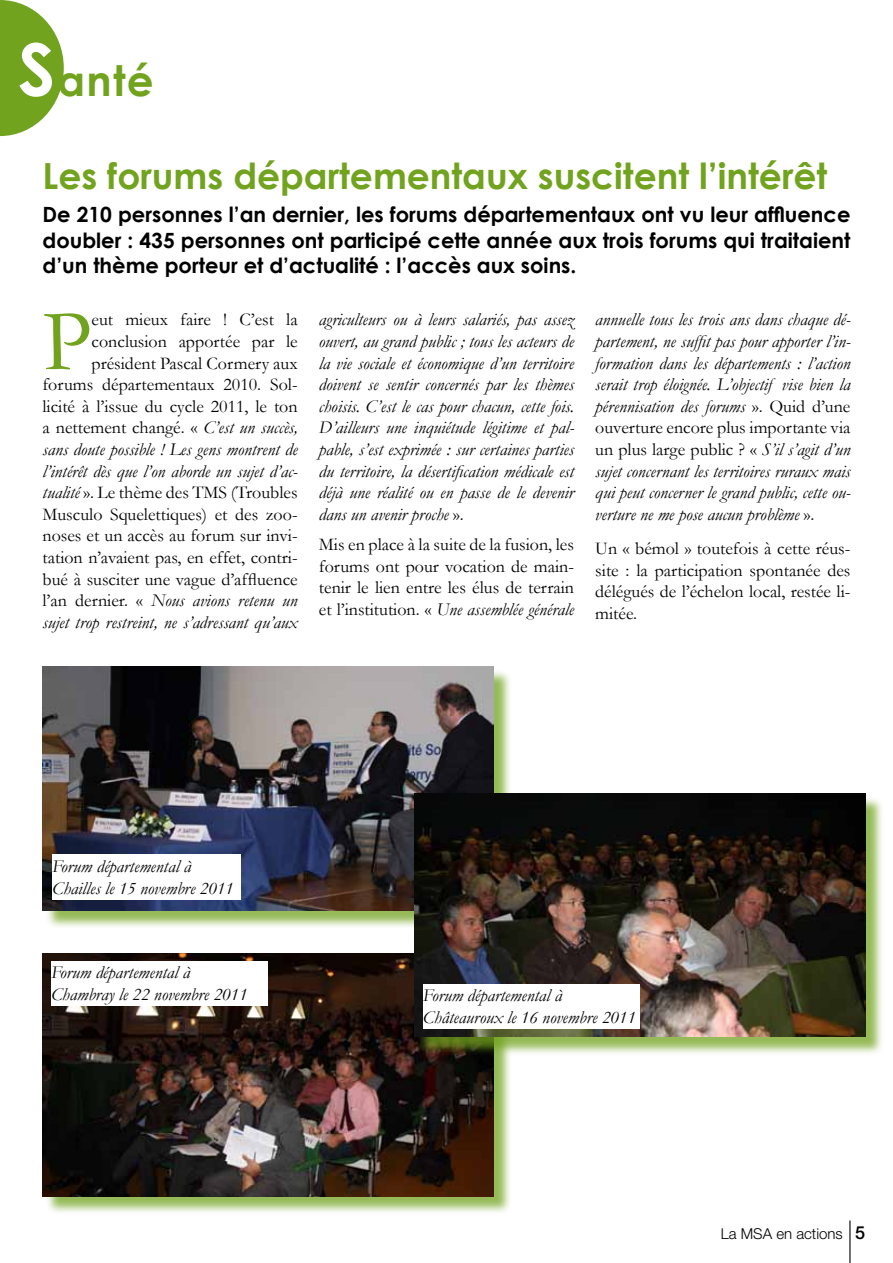
<style>
.page{position:relative;width:893px;height:1263px;background:#fff}
.page>*{position:absolute;margin:0;border:0;box-sizing:border-box;transform-origin:0 0}
.t1{font:87.3px "Garamond";color:#71a31e}
.t2{font:700 42px "Century Gothic";color:#71a31e}
.t3{font:700 36px "Century Gothic";color:#71a31e}
.t4{font:700 21px/25.2px "Century Gothic";color:#000;text-align:justify}
.t5{font:italic 18px/21.6px "Garamond";color:#000}
.t6{font:18px/21.6px "Garamond";color:#000;text-align:justify}
.t7{font:300 15px "Helvetica Neue LT Std";color:#000}
.s1{font-size:72px;color:#fff}
.s2{font-style:normal}
.s3{font-style:italic}
.s4{font-weight:500;font-size:18px}
</style>
<div class="page">
<svg style="left:0;top:0;width:64px;height:136px"></svg>
<hr style="left:849px;top:1220px;width:1px;height:43px;background:#000">
<div style="left:45px;top:669px;width:467px;height:261px;background:#71a31e;opacity:.75"></div>
<img style="left:43px;top:666px;width:450px;height:245px">
<div style="left:52px;top:854px;width:188px;height:46px;background:#fff"></div>
<div style="left:45px;top:955px;width:467px;height:260px;background:#71a31e;opacity:.75"></div>
<img style="left:43px;top:953px;width:450px;height:243px">
<div style="left:51px;top:961px;width:217px;height:45px;background:#fff"></div>
<div style="left:417px;top:796px;width:467px;height:259px;background:#71a31e;opacity:.75"></div>
<img style="left:415px;top:794px;width:450px;height:243px">
<div style="left:423px;top:984px;width:217px;height:45px;background:#fff"></div>
<h2 class="t2" style="left:18px;top:48px;width:137px"><span class="s1">S</span>anté</h2>
<h3 class="t3" style="left:43px;top:148px;width:786px">Les forums départementaux suscitent l’intérêt</h3>
<p class="t4" style="left:43px;top:201px;width:809px">De 210 personnes l’an dernier, les forums départementaux ont vu leur affluence doubler : 435 personnes ont participé cette année aux trois forums qui traitaient d’un thème porteur et d’actualité : l’accès aux soins.</p>
<h1 class="t1" style="left:43px;top:282px;width:51px">P</h1>
<p class="t5" style="left:595px;top:308px;width:257px;text-align:justify">annuelle tous les trois ans dans chaque dé&shy;partement, ne suffit pas pour apporter l’in&shy;formation dans les départements : l’action serait trop éloignée. L’objectif vise bien la pérennisation des forums <span class="s2">». Quid d’une ouverture encore plus importante via un plus large public ? «</span> S’il s’agit d’un sujet concernant les territoires ruraux mais qui peut concerner le grand public, cette ou&shy;verture ne me pose aucun problème <span class="s2">».</span></p>
<p class="t6" style="left:595px;top:537px;width:257px">Un « bémol » toutefois à cette réus&shy;site : la participation spontanée des délégués de l’échelon local, restée li&shy;mitée.</p>
<p class="t6" style="left:43px;top:308px;width:257px;text-align:right">eut mieux faire ! C’est la conclusion apportée par le président Pascal Cormery aux forums départementaux 2010. Sol&shy;licité à l’issue du cycle 2011, le ton a nettement changé. « <span class="s3">C’est un succès, sans doute possible ! Les gens montrent de l’intérêt dès que l’on aborde un sujet d’ac&shy;tualité</span> ». Le thème des TMS (Troubles Musculo Squelettiques) et des zoo&shy;noses et un accès au forum sur invi&shy;tation n’avaient pas, en effet, contri&shy;bué à susciter une vague d’affluence l’an dernier. « <span class="s3">Nous avions retenu un sujet trop restreint, ne s’adressant qu’aux</span></p>
<p class="t5" style="left:319px;top:308px;width:257px;text-align:justify">agriculteurs ou à leurs salariés, pas assez ouvert, au grand public ; tous les acteurs de la vie sociale et économique d’un territoire doivent se sentir concernés par les thèmes choisis. C’est le cas pour chacun, cette fois.<br>D’ailleurs une inquiétude légitime et pal&shy;pable, s’est exprimée : sur certaines parties du territoire, la désertification médicale est déjà une réalité ou en passe de le devenir dans un avenir proche <span class="s2">».</span></p>
<p class="t6" style="left:319px;top:533px;width:257px">Mis en place à la suite de la fusion, les forums ont pour vocation de main&shy;tenir le lien entre les élus de terrain et l’institution. « <span class="s3">Une assemblée générale</span></p>
<p class="t5" style="left:52px;top:855px;width:183px">Forum départemental à<br>Chailles le 15 novembre 2011</p>
<p class="t5" style="left:51px;top:961px;width:198px">Forum départemental à<br>Chambray le 22 novembre 2011</p>
<p class="t5" style="left:423px;top:984px;width:214px">Forum départemental à<br>Châteauroux le 16 novembre 2011</p>
<p class="t7" style="left:721px;top:1224px;width:146px">La MSA en actions <span class="s4">5</span></p>
</div>
